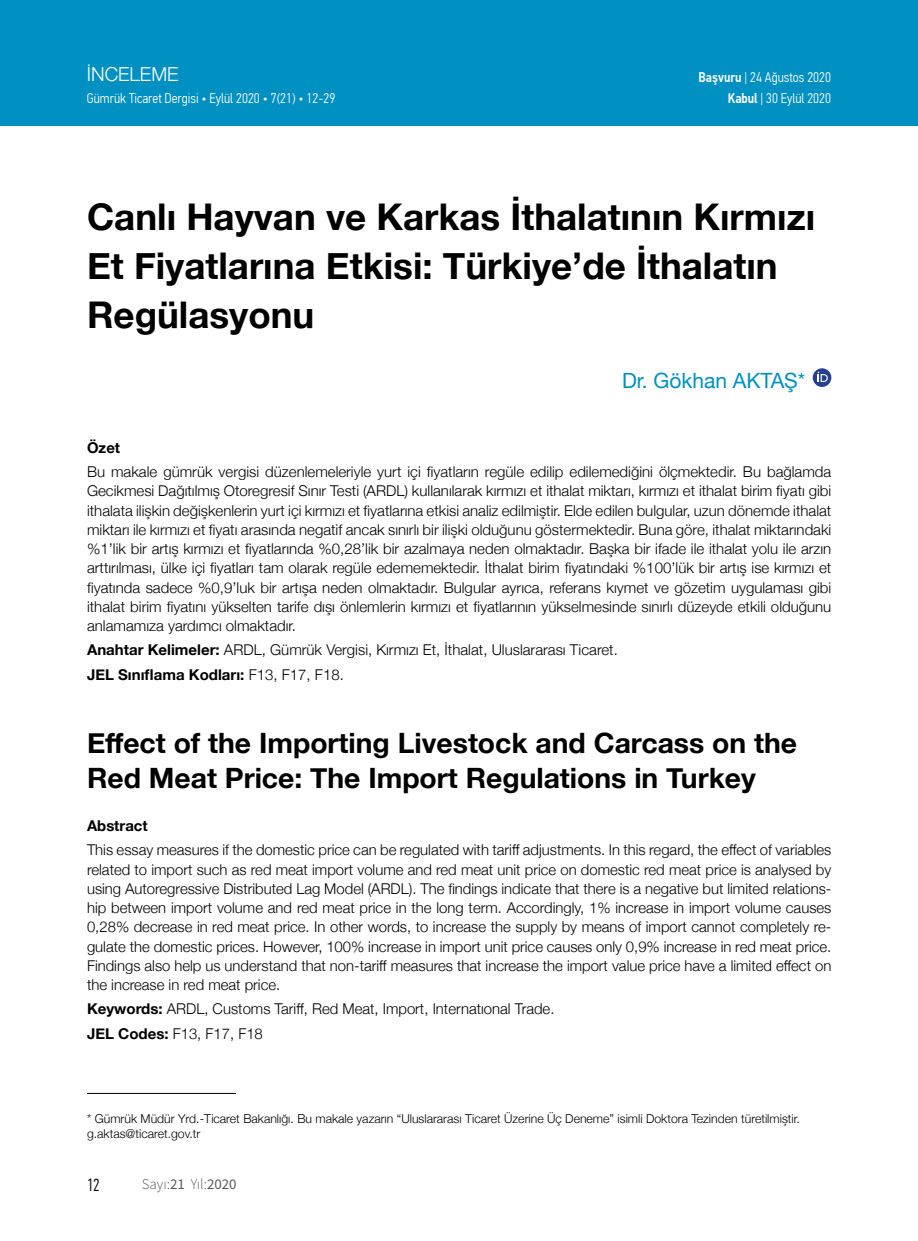
<style>
.page{position:relative;width:918px;height:1241px;background:#fff}
.page>*{position:absolute;margin:0;border:0;box-sizing:border-box;transform-origin:0 0}
.t1{font:700 36.75px/49px "Helvetica Neue";color:#000}
.t2{font:700 28px/35px "Helvetica Neue";color:#000}
.t3{font:21px "Helvetica Neue";color:#0090c1}
.t4{font:300 19.25px "Helvetica Neue";color:#fff}
.t5{font:300 17.5px "PF Din Text Comp Pro";color:#000}
.t6{font:300 14.88px/19.2px "Helvetica Neue";color:#000;text-align:justify}
.t7{font:300 14.88px "Source Sans Pro";color:#58595b}
.t8{font:700 14.88px "Helvetica Neue";color:#000}
.t9{font:300 14px/21px "PF Din Text Cond Pro";color:#fff;text-align:right}
.t10{font:300 12.25px/15.8px "Helvetica Neue";color:#000}
.s1{font-weight:500}
.s2{font-weight:700}
.s3{font-weight:400}
</style>
<div class="page">
<div style="left:0;top:0;width:918px;height:126px;background:#0090c1"></div>
<hr style="left:87px;top:1092px;width:149px;height:1px;background:#000">
<svg style="left:812px;top:368px;width:19px;height:19px"></svg>
<svg style="left:817px;top:372px;width:11px;height:10px"></svg>
<p class="t4" style="left:87px;top:58px;width:93px">İNCELEME</p>
<p class="t9" style="left:87px;top:88px;width:250px">Gümrük Ticaret Dergisi • Eylül 2020 • 7(21) • 12-29</p>
<p class="t9" style="left:698px;top:67px;width:134px"><span class="s1">Başvuru</span> | 24 Ağustos 2020<br><span class="s1">Kabul</span> | 30 Eylül 2020</p>
<h1 class="t1" style="left:87px;top:193px;width:729px">Canlı Hayvan ve Karkas İthalatının Kırmızı<br>Et Fiyatlarına Etkisi: Türkiye’de İthalatın<br>Regülasyonu</h1>
<h3 class="t3" style="left:622px;top:365px;width:185px">Dr. Gökhan AKTAŞ*</h3>
<p class="t8" style="left:87px;top:435px;width:35px">Özet</p>
<p class="t6" style="left:87px;top:461px;width:746px">Bu makale gümrük vergisi düzenlemeleriyle yurt içi fiyatların regüle edilip edilemediğini ölçmektedir. Bu bağlamda Gecikmesi Dağıtılmış Otoregresif Sınır Testi (ARDL) kullanılarak kırmızı et ithalat miktarı, kırmızı et ithalat birim fiyatı gibi ithalata ilişkin değişkenlerin yurt içi kırmızı et fiyatlarına etkisi analiz edilmiştir. Elde edilen bulgular, uzun dönemde ithalat miktarı ile kırmızı et fiyatı arasında negatif ancak sınırlı bir ilişki olduğunu göstermektedir. Buna göre, ithalat miktarındaki %1’lik bir artış kırmızı et fiyatlarında %0,28’lik bir azalmaya neden olmaktadır. Başka bir ifade ile ithalat yolu ile arzın arttırılması, ülke içi fiyatları tam olarak regüle edememektedir. İthalat birim fiyatındaki %100’lük bir artış ise kırmızı et fiyatında sadece %0,9’luk bir artışa neden olmaktadır. Bulgular ayrıca, referans kıymet ve gözetim uygulaması gibi ithalat birim fiyatını yükselten tarife dışı önlemlerin kırmızı et fiyatlarının yükselmesinde sınırlı düzeyde etkili olduğunu anlamamıza yardımcı olmaktadır.</p>
<p class="t6" style="left:87px;top:636px;width:532px;line-height:24.2px"><span class="s2">Anahtar Kelimeler:</span> ARDL, Gümrük Vergisi, Kırmızı Et, İthalat, Uluslararası Ticaret.<br><span class="s2">JEL Sınıflama Kodları:</span> F13, F17, F18.</p>
<h2 class="t2" style="left:87px;top:726px;width:711px">Effect of the Importing Livestock and Carcass on the<br>Red Meat Price: The Import Regulations in Turkey</h2>
<p class="t8" style="left:87px;top:813px;width:62px">Abstract</p>
<p class="t6" style="left:87px;top:839px;width:746px">This essay measures if the domestic price can be regulated with tariff adjustments. In this regard, the effect of variables related to import such as red meat import volume and red meat unit price on domestic red meat price is analysed by using Autoregressive Distributed Lag Model (ARDL). The findings indicate that there is a negative but limited relations&shy;hip between import volume and red meat price in the long term. Accordingly, 1% increase in import volume causes 0,28% decrease in red meat price. In other words, to increase the supply by means of import cannot completely re&shy;gulate the domestic prices. However, 100% increase in import unit price causes only 0,9% increase in red meat price.<br>Findings also help us understand that non-tariff measures that increase the import value price have a limited effect on the increase in red meat price.</p>
<p class="t6" style="left:87px;top:995px;width:469px;line-height:24.2px"><span class="s2">Keywords:</span> ARDL, Customs Tariff, Red Meat, Import, Internatıonal Trade.<br><span class="s2">JEL Codes:</span> F13, F17, F18</p>
<p class="t10" style="left:87px;top:1109px;width:714px">* Gümrük Müdür Yrd.-Ticaret Bakanlığı. Bu makale yazarın “Uluslararası Ticaret Üzerine Üç Deneme” isimli Doktora Tezinden türetilmiştir. g.aktas@ticaret.gov.tr</p>
<p class="t5" style="left:87px;top:1174px;width:14px">12</p>
<p class="t7" style="left:142px;top:1174px;width:96px">Sayı:<span class="s3">21</span> Yıl:<span class="s3">2020</span></p>
</div>
